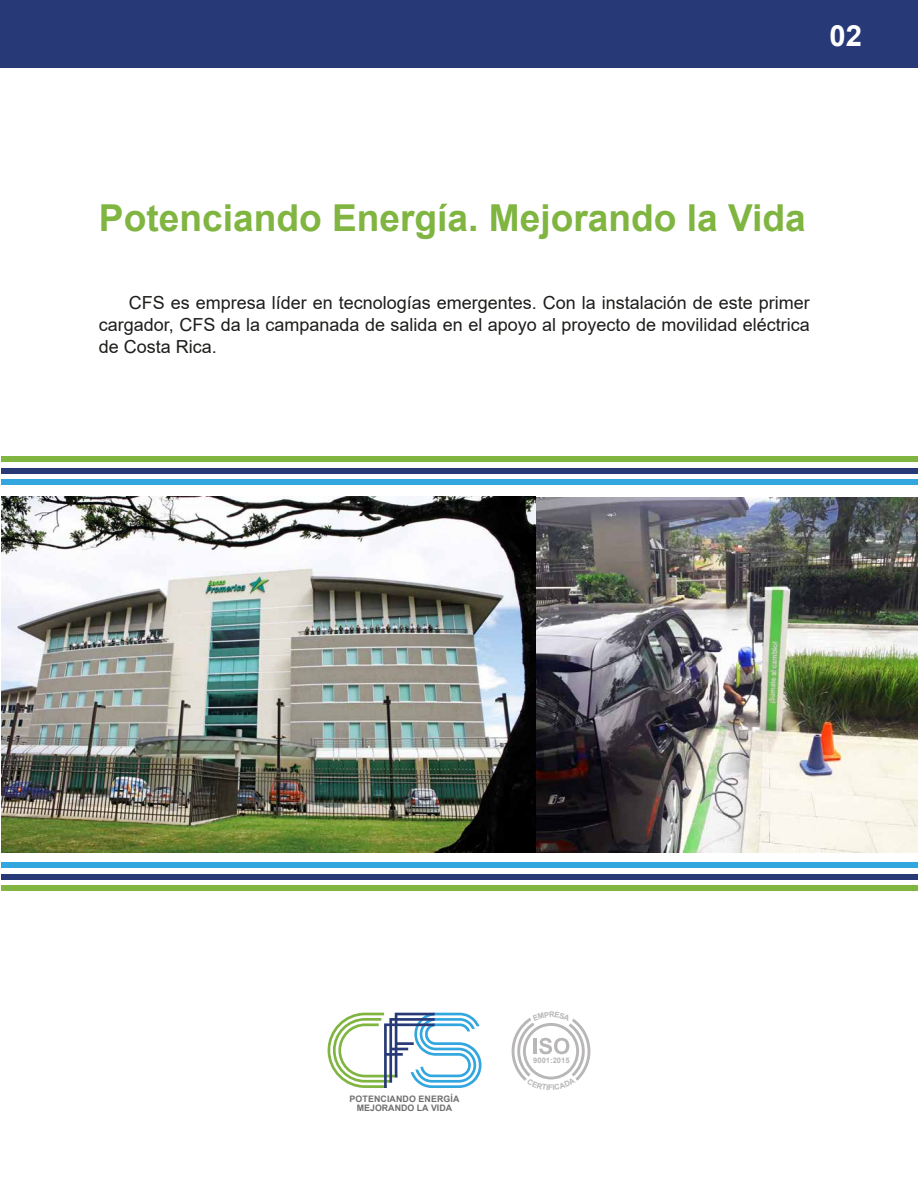
<style>
.page{position:relative;width:918px;height:1188px;background:#fff}
.page>*{position:absolute;margin:0;border:0;box-sizing:border-box;transform-origin:0 0}
.t1{font:700 37.2px "Arial";color:#7fb540}
.t2{font:700 29.25px "Arial";color:#fff}
.t3{font:18px/21.6px "Arial";color:#1d1d1b;text-align:justify}
.t4{font:700 8.85px/8.9px "Arial";letter-spacing:.01em;color:#707072;text-align:center}
.t5{font:700 7.8px "Arial";color:#b8b6b7}
.t6{font:700 7.65px "Arial";color:#b8b6b7}
</style>
<div class="page">
<svg style="left:328px;top:1013px;width:154px;height:75px"></svg>
<div style="left:0;top:0;width:918px;height:68px;background:#273a77"></div>
<div style="left:1px;top:862px;width:917px;height:6px;background:#32a6df"></div>
<div style="left:1px;top:874px;width:917px;height:6px;background:#273a77"></div>
<div style="left:1px;top:885px;width:917px;height:6px;background:#7fb540"></div>
<div style="left:1px;top:479px;width:917px;height:6px;background:#32a6df"></div>
<div style="left:1px;top:468px;width:917px;height:6px;background:#273a77"></div>
<div style="left:1px;top:456px;width:917px;height:6px;background:#7fb540"></div>
<img style="left:536px;top:497px;width:382px;height:356px">
<img style="left:1px;top:496px;width:535px;height:357px">
<svg style="left:512px;top:1018px;width:78px;height:63px"></svg>
<h2 class="t2" style="left:830px;top:15px;width:34px">02</h2>
<h1 class="t1" style="left:99px;top:192px;width:708px">Potenciando Energía. Mejorando la Vida</h1>
<p class="t3" style="left:99px;top:292px;width:713px;text-indent:30px">CFS es empresa líder en tecnologías emergentes. Con la instalación de este primer cargador, CFS da la campanada de salida en el apoyo al proyecto de movilidad eléctrica de Costa Rica.</p>
<p class="t4" style="left:350px;top:1095px;width:111px">POTENCIANDO ENERGÍA<br>MEJORANDO LA VIDA</p>
<p class="t5" style="left:549px;top:1009px;width:7px">R</p>
<p class="t6" style="left:533px;top:1055px;width:38px">9001:2015</p>
</div>
